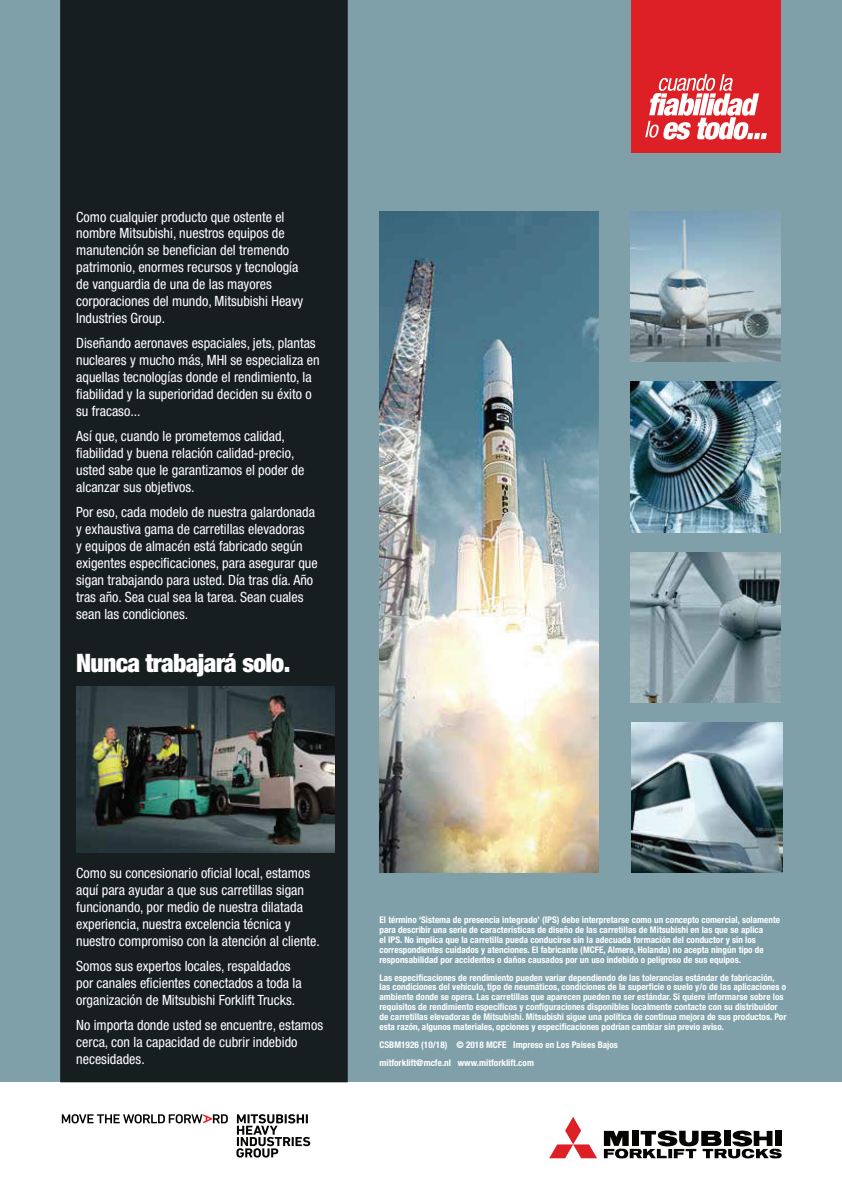
<style>
.page{position:relative;width:842px;height:1191px;background:#fff}
.page>*{position:absolute;margin:0;border:0;box-sizing:border-box;transform-origin:0 0}
.t1{font:900 condensed 25.5px "Helvetica Neue LT Pro";letter-spacing:-.025em;color:#fff}
.t2{font:condensed 14.1px/17px "Helvetica Neue LT Pro";color:#fff}
.t3{font:700 condensed 9.2px/9.9px "Helvetica Neue LT Pro";letter-spacing:.005em;color:#fff}
</style>
<div class="page">
<div style="left:0;top:0;width:842px;height:1082px;background:#80a0a9"></div>
<img style="left:630px;top:552px;width:151px;height:150px">
<img style="left:630px;top:382px;width:151px;height:150px">
<img style="left:630px;top:211px;width:151px;height:151px">
<img style="left:632px;top:723px;width:150px;height:150px">
<div style="left:60px;top:0;width:288px;height:1082px;background:#171e20"></div>
<svg style="left:236px;top:1114px;width:74px;height:44px"></svg>
<svg style="left:62px;top:1114px;width:166px;height:9px"></svg>
<svg style="left:549px;top:1117px;width:48px;height:41px"></svg>
<svg style="left:604px;top:1130px;width:178px;height:28px"></svg>
<img style="left:379px;top:211px;width:220px;height:662px">
<img style="left:76px;top:686px;width:258px;height:166px">
<div style="left:631px;top:0;width:150px;height:152px;background:#dd1f26"></div>
<svg style="left:645px;top:74px;width:122px;height:66px"></svg>
<p class="t2" style="left:76px;top:209px;width:229px">Como cualquier producto que ostente el nombre Mitsubishi, nuestros equipos de manutención se benefician del tremendo patrimonio, enormes recursos y tecnología de vanguardia de una de las mayores corporaciones del mundo, Mitsubishi Heavy Industries Group.</p>
<p class="t2" style="left:76px;top:336px;width:245px">Diseñando aeronaves espaciales, jets, plantas nucleares y mucho más, MHI se especializa en aquellas tecnologías donde el rendimiento, la fiabilidad y la superioridad deciden su éxito o su fracaso...</p>
<p class="t2" style="left:76px;top:429px;width:230px">Así que, cuando le prometemos calidad, fiabilidad y buena relación calidad-precio, usted sabe que le garantizamos el poder de alcanzar sus objetivos.</p>
<p class="t2" style="left:76px;top:505px;width:243px">Por eso, cada modelo de nuestra galardonada y exhaustiva gama de carretillas elevadoras<br>y equipos de almacén está fabricado según exigentes especificaciones, para asegurar que sigan trabajando para usted. Día tras día. Año tras año. Sea cual sea la tarea. Sean cuales sean las condiciones.</p>
<h1 class="t1" style="left:76px;top:654px;width:216px">Nunca trabajará solo.</h1>
<p class="t2" style="left:76px;top:866px;width:245px">Como su concesionario oficial local, estamos aquí para ayudar a que sus carretillas sigan funcionando, por medio de nuestra dilatada experiencia, nuestra excelencia técnica y nuestro compromiso con la atención al cliente.</p>
<p class="t2" style="left:76px;top:959px;width:227px">Somos sus expertos locales, respaldados por canales eficientes conectados a toda la organización de Mitsubishi Forklift Trucks.</p>
<p class="t2" style="left:76px;top:1018px;width:249px">No importa donde usted se encuentre, estamos cerca, con la capacidad de cubrir indebido necesidades.</p>
<p class="t3" style="left:379px;top:916px;width:402px">El término ‘Sistema de presencia integrado’ (IPS) debe interpretarse como un concepto comercial, solamente para describir una serie de características de diseño de las carretillas de Mitsubishi en las que se aplica<br>el IPS. No implica que la carretilla pueda conducirse sin la adecuada formación del conductor y sin los correspondientes cuidados y atenciones. El fabricante (MCFE, Almere, Holanda) no acepta ningún tipo de responsabilidad por accidentes o daños causados por un uso indebido o peligroso de sus equipos.</p>
<p class="t3" style="left:379px;top:973px;width:408px">Las especificaciones de rendimiento pueden variar dependiendo de las tolerancias estándar de fabricación, las condiciones del vehiculo, tipo de neumáticos, condiciones de la superficie o suelo y/o de las aplicaciones o ambiente donde se opera. Las carretillas que aparecen pueden no ser estándar. Si quiere informarse sobre los requisitos de rendimiento específicos y configuraciones disponibles localmente contacte con su distribuidor de carretillas elevadoras de Mitsubishi. Mitsubishi sigue una política de continua mejora de sus productos. Por esta razón, algunos materiales, opciones y especificaciones podrían cambiar sin previo aviso.</p>
<p class="t3" style="left:379px;top:1037px;width:240px;line-height:17.9px">CSBM1926 (10/18) © 2018 MCFE Impreso en Los Países Bajos mitforklift@mcfe.nl w ww.mitforklift.com</p>
</div>
